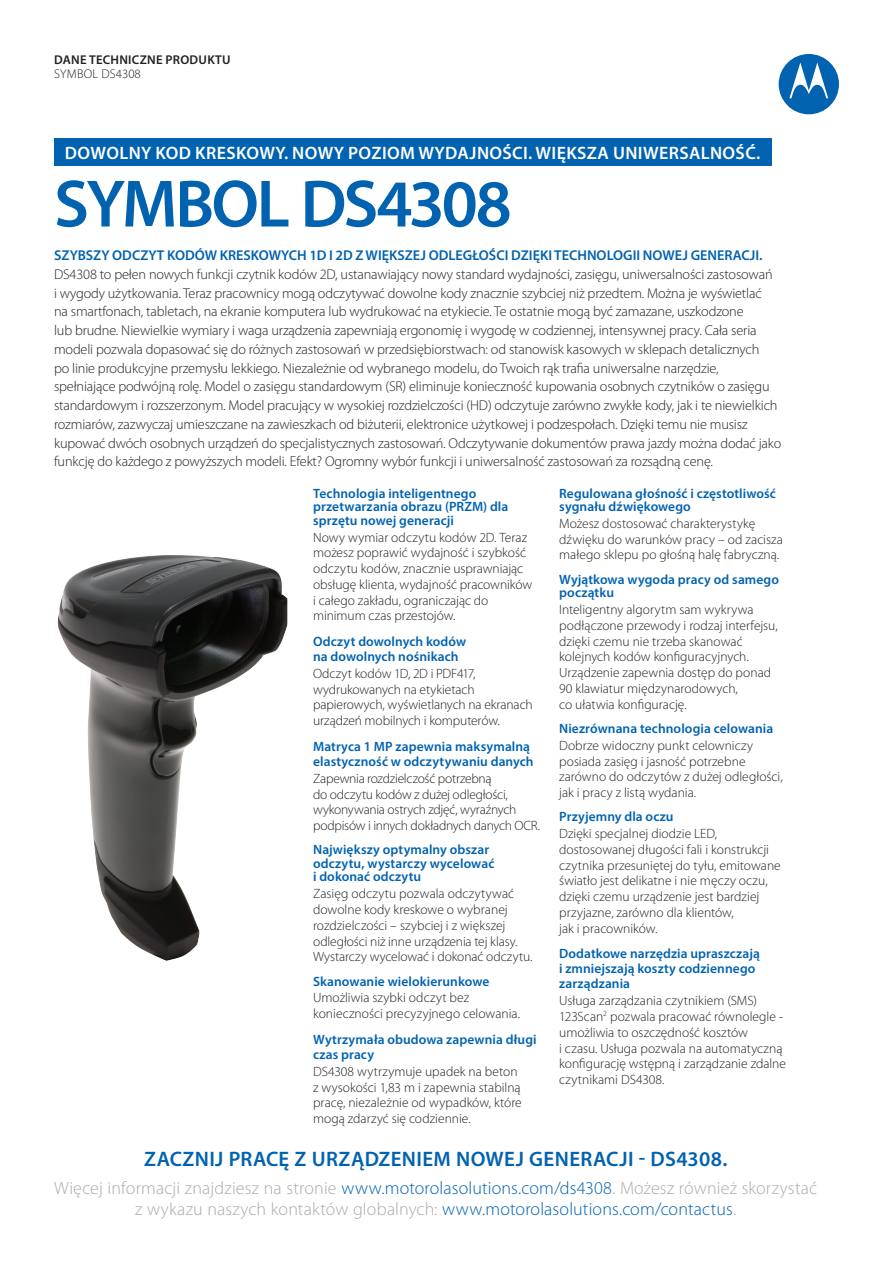
<style>
.page{position:relative;width:893px;height:1263px;background:#fff}
.page>*{position:absolute;margin:0;border:0;box-sizing:border-box;transform-origin:0 0}
.t1{font:600 67.5px "Myriad Pro";letter-spacing:-.04em;color:#0162b0}
.t2{font:600 21px "Myriad Pro";letter-spacing:.02em;color:#0162b0}
.t3{font:300 18px/21px "Myriad Pro";letter-spacing:.005em;color:#afa9a6;text-align:center}
.t4{font:600 18px "Myriad Pro";letter-spacing:.02em;color:#fff}
.t5{font:300 14.25px/18.8px "Myriad Pro";letter-spacing:-.01em;color:#231f20}
.t6{font:600 14.25px "Myriad Pro";color:#0162b0}
.t7{font:300 13.5px/15.8px "Myriad Pro";color:#231f20}
.t8{font:600 13.5px/13.5px "Myriad Pro";letter-spacing:.005em;color:#0162b0}
.t9{font:300 13.5px/15.8px "Myriad Pro";letter-spacing:-.02em;color:#231f20}
.t10{font:600 12.75px "Myriad Pro";letter-spacing:.02em;color:#231f20}
.t11{font:300 12.75px "Myriad Pro";letter-spacing:.02em;color:#231f20}
.s1{color:#0162b0}
</style>
<div class="page">
<div style="left:779px;top:54px;width:60px;height:60px;background:#0162b0;border-radius:50%"></div>
<svg style="left:789px;top:63px;width:39px;height:35px"></svg>
<img style="left:57px;top:555px;width:230px;height:406px">
<div style="left:54px;top:139px;width:717px;height:27px;background:#0162b0"></div>
<p class="t10" style="left:54px;top:51px;width:178px">DANE TECHNICZNE PRODUKTU</p>
<p class="t11" style="left:54px;top:67px;width:88px">symbol DS4308</p>
<h3 class="t4" style="left:65px;top:141px;width:28px">Dowo</h3>
<h3 class="t4" style="left:120px;top:141px;width:49px">lny kod</h3>
<h3 class="t4" style="left:195px;top:141px;width:13px">kreskow</h3>
<h3 class="t4" style="left:275px;top:141px;width:85px">y. Nowy poziom</h3>
<h3 class="t4" style="left:419px;top:141px;width:160px">wydajności . Większa</h3>
<h3 class="t4" style="left:613px;top:141px;width:12px">uniwersa</h3>
<h3 class="t4" style="left:701px;top:141px;width:61px">lność.</h3>
<h1 class="t1" style="left:54px;top:161px;width:459px">Symbol ds4308</h1>
<p class="t6" style="left:54px;top:246px;width:68px">Szybszy odcz</p>
<p class="t6" style="left:149px;top:246px;width:29px">yt kod</p>
<p class="t6" style="left:195px;top:246px;width:35px">ów kreskow</p>
<p class="t6" style="left:281px;top:246px;width:117px">ych 1D i 2D z większe</p>
<p class="t6" style="left:420px;top:246px;width:144px">j odległości dzi ęki techno</p>
<p class="t6" style="left:607px;top:246px;width:47px">logii nowe</p>
<p class="t6" style="left:682px;top:246px;width:27px">j generac</p>
<p class="t6" style="left:750px;top:246px;width:14px">ji.</p>
<p class="t5" style="left:54px;top:265px;width:729px">DS4308 to pełen nowych funkcji czytnik kodów 2D, ustanawiający nowy standard wydajności, zasięgu, uniwersalności zastosowań<br>i wygody użytkowania. Teraz pracownicy mogą odczytywać dowolne kody znacznie szybciej niż przedtem. Można je wyświetlać<br>na smartfonach, tabletach, na ekranie komputera lub wydrukować na etykiecie. Te ostatnie mogą być zamazane, uszkodzone<br>lub brudne. Niewielkie wymiary i waga urządzenia zapewniają ergonomię i wygodę w codziennej, intensywnej pracy. Cała seria modeli pozwala dopasować się do różnych zastosowań w przedsiębiorstwach: od stanowisk kasowych w sklepach detalicznych<br>po linie produkcyjne przemysłu lekkiego. Niezależnie od wybranego modelu, do Twoich rąk trafia uniwersalne narzędzie, spełniające podwójną rolę. Model o zasięgu standardowym (SR) eliminuje konieczność kupowania osobnych czytników o zasięgu standardowym i rozszerzonym. Model pracujący w wysokiej rozdzielczości (HD) odczytuje zarówno zwykłe kody, jak i te niewielkich rozmiarów, zazwyczaj umieszczane na zawieszkach od biżuterii, elektronice użytkowej i podzespołach. Dzięki temu nie musisz kupować dwóch osobnych urządzeń do specjalistycznych zastosowań. Odczytywanie dokumentów prawa jazdy można dodać jako funkcję do każdego z powyższych modeli. Efekt? Ogromny wybór funkcji i uniwersalność zastosowań za rozsądną cenę.</p>
<p class="t8" style="left:313px;top:486px;width:197px">Technologia inteligentnego przetwarzania obrazu (PRZM) dla sprzętu nowej generacji</p>
<p class="t7" style="left:313px;top:529px;width:221px">Nowy wymiar odczytu kodów 2D. Teraz możesz poprawić wydajność i szybkość odczytu kodów, znacznie usprawniając obsługę klienta, wydajność pracowników i całego zakładu, ograniczając do minimum czas przestojów.</p>
<p class="t8" style="left:313px;top:634px;width:155px;line-height:15px">Odczyt dowolnych kodów na dowolnych nośnikach</p>
<p class="t7" style="left:313px;top:666px;width:221px">Odczyt kodów 1D, 2D i PDF417, wydrukowanych na etykietach papierowych, wyświetlanych na ekranach urządzeń mobilnych i komputerów.</p>
<p class="t8" style="left:313px;top:739px;width:222px;line-height:15px">Matryca 1 MP zapewnia maksymalną elastyczność w odczytywaniu danych</p>
<p class="t9" style="left:313px;top:771px;width:228px">Zapewnia rozdzielczość potrzebną<br>do odczytu kodów z dużej odległości, wykonywania ostrych zdjęć, wyraźnych podpisów i innych dokładnych danych OCR.</p>
<p class="t8" style="left:313px;top:843px;width:183px">Największy optymalny obszar odczytu, wystarczy wycelować i dokonać odczytu</p>
<p class="t7" style="left:313px;top:886px;width:221px">Zasięg odczytu pozwala odczytywać dowolne kody kreskowe o wybranej rozdzielczości – szybciej i z większej odległości niż inne urządzenia tej klasy.<br>Wystarczy wycelować i dokonać odczytu.</p>
<p class="t8" style="left:313px;top:974px;width:178px">Skanowanie wielokierunkowe</p>
<p class="t7" style="left:313px;top:990px;width:208px">Umożliwia szybki odczyt bez konieczności precyzyjnego celowania.</p>
<p class="t8" style="left:313px;top:1031px;width:225px;line-height:15px">Wytrzymała obudowa zapewnia długi czas pracy</p>
<p class="t7" style="left:313px;top:1064px;width:210px">DS4308 wytrzymuje upadek na beton z wysokości 1,83 m i zapewnia stabilną pracę, niezależnie od wypadków, które mogą zdarzyć się codziennie.</p>
<p class="t8" style="left:559px;top:486px;width:218px">Regulowana głośność i częstotliwość sygnału dźwiękowego</p>
<p class="t7" style="left:559px;top:516px;width:225px">Możesz dostosować charakterystykę dźwięku do warunków pracy – od zacisza małego sklepu po głośną halę fabryczną.</p>
<p class="t8" style="left:559px;top:572px;width:221px">Wyjątkowa wygoda pracy od samego początku</p>
<p class="t7" style="left:559px;top:602px;width:220px">Inteligentny algorytm sam wykrywa podłączone przewody i rodzaj interfejsu, dzięki czemu nie trzeba skanować kolejnych kodów konfiguracyjnych.<br>Urządzenie zapewnia dostęp do ponad 90 klawiatur międzynarodowych,<br>co ułatwia konfigurację.</p>
<p class="t8" style="left:559px;top:721px;width:216px">Niezrównana technologia celowania</p>
<p class="t7" style="left:559px;top:737px;width:225px">Dobrze widoczny punkt celowniczy posiada zasięg i jasność potrzebne zarówno do odczytów z dużej odległości, jak i pracy z listą wydania.</p>
<p class="t8" style="left:559px;top:810px;width:116px">Przyjemny dla oczu</p>
<p class="t7" style="left:559px;top:826px;width:223px">Dzięki specjalnej diodzie LED, dostosowanej długości fali i konstrukcji czytnika przesuniętej do tyłu, emitowane światło jest delikatne i nie męczy oczu, dzięki czemu urządzenie jest bardziej przyjazne, zarówno dla klientów,<br>jak i pracowników.</p>
<p class="t8" style="left:559px;top:946px;width:202px;line-height:15px">Dodatkowe narzędzia upraszczają i zmniejszają koszty codziennego zarządzania</p>
<p class="t7" style="left:559px;top:993px;width:228px">Usługa zarządzania czytnikiem (SMS)<br>123Scan<sup>2</sup> pozwala pracować równolegle - umożliwia to oszczędność kosztów<br>i czasu. Usługa pozwala na automatyczną konfigurację wstępną i zarządzanie zdalne czytnikami DS4308.</p>
<h2 class="t2" style="left:144px;top:1146px;width:25px">Zaczni</h2>
<h2 class="t2" style="left:215px;top:1146px;width:27px">j prac</h2>
<h2 class="t2" style="left:279px;top:1146px;width:47px">ę z urz</h2>
<h2 class="t2" style="left:351px;top:1146px;width:27px">ądzeniem</h2>
<h2 class="t2" style="left:456px;top:1146px;width:16px">nowe</h2>
<h2 class="t2" style="left:516px;top:1146px;width:42px">j generac</h2>
<h2 class="t2" style="left:619px;top:1146px;width:109px">ji - DS4308.</h2>
<h3 class="t3" style="left:54px;top:1177px;width:764px">Więcej informacji znajdziesz na stronie <span class="s1">www.motorolasolutions.com/ds4308</span>. Możesz również skorzystać z wykazu naszych kontaktów globalnych: <span class="s1">www.motorolasolutions.com/contactus</span>.</h3>
</div>
